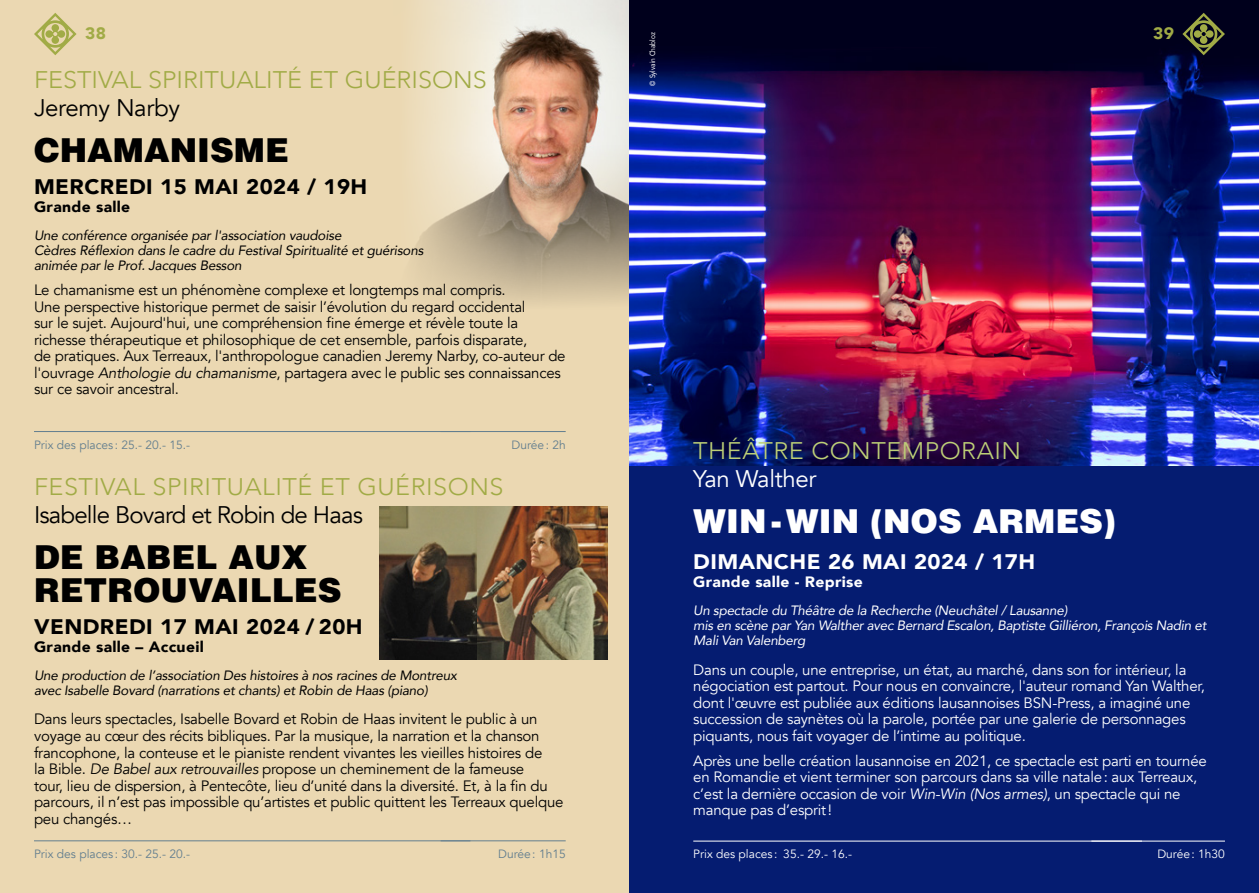
<style>
.page{position:relative;width:1259px;height:893px;background:#fff}
.page>*{position:absolute;margin:0;border:0;box-sizing:border-box;transform-origin:0 0}
.t1{font:900 33px/33px "Helvetica LT Std";color:#000}
.t2{font:900 33px "Helvetica LT Std";color:#fff}
.t3{font:300 24px "Avenir";letter-spacing:.02em;color:#a1ab46;scale:1.05 1}
.t4{font:300 24px "Avenir";color:#a1ab46;scale:1.05 1}
.t5{font:24px "Avenir";letter-spacing:-.035em;color:#000}
.t6{font:300 24px "Avenir";letter-spacing:.02em;color:#bdcf76;scale:1.05 1}
.t7{font:24px "Avenir";letter-spacing:-.015em;color:#000}
.t8{font:24px "Avenir";letter-spacing:-.015em;color:#fff}
.t9{font:900 21px "Avenir";letter-spacing:.02em;color:#000;scale:1.05 1}
.t10{font:900 21px "Avenir";letter-spacing:.02em;color:#fff;scale:1.05 1}
.t11{font:900 16.5px "Avenir";color:#a1ab46;scale:1.05 1}
.t12{font:15px/16.5px "Avenir";letter-spacing:-.015em;color:#000}
.t13{font:15px/16.5px "Avenir";letter-spacing:-.015em;color:#fff}
.t14{font:900 15px "Avenir";letter-spacing:.02em;color:#000;scale:1.05 1}
.t15{font:900 15px "Avenir";letter-spacing:.02em;color:#fff;scale:1.05 1}
.t16{font:italic 13.5px/15px "Avenir";letter-spacing:-.015em;color:#000}
.t17{font:italic 13.5px/15px "Avenir";letter-spacing:-.02em;color:#fff}
.t18{font:12px "Avenir";color:#627e8f}
.t19{font:12px "Avenir";color:#fff}
.t20{font:7.5px "Avenir";color:#fff;scale:.88 1}
.s1{font-style:italic}
</style>
<div class="page">
<div style="left:0;top:0;width:629px;height:893px;background:#ebd8b2"></div>
<img style="left:415px;top:0;width:214px;height:303px">
<div style="left:629px;top:0;width:630px;height:893px;background:#051c71"></div>
<img style="left:629px;top:0;width:630px;height:465px">
<img style="left:379px;top:507px;width:98px;height:152px">
<img style="left:477px;top:507px;width:130px;height:152px">
<svg style="left:1182px;top:13px;width:43px;height:42px;background:#383b2a"></svg>
<svg style="left:34px;top:13px;width:43px;height:42px"></svg>
<hr style="left:441px;top:840px;width:125px;height:1px;background:#627e8f">
<hr style="left:34px;top:840px;width:436px;height:1px;background:#627e8f">
<hr style="left:441px;top:431px;width:125px;height:1px;background:#627e8f">
<hr style="left:34px;top:431px;width:436px;height:1px;background:#627e8f">
<hr style="left:1091px;top:841px;width:134px;height:1px;background:#fff">
<hr style="left:693px;top:841px;width:449px;height:1px;background:#fff">
<p class="t11" style="left:85px;top:20px;width:21px">38</p>
<p class="t11" style="left:1153px;top:20px;width:21px">39</p>
<p class="t20" style="left:646px;top:86px;width:62px;rotate:-90deg">© Sylvain Chabloz</p>
<h2 class="t4" style="left:34px;top:65px;width:433px">FESTIVAL SPIRITUALITÉ ET GUÉRISONS</h2>
<h2 class="t7" style="left:34px;top:93px;width:147px">Jeremy Narby</h2>
<h1 class="t1" style="left:34px;top:133px;width:256px">CHAMANISME</h1>
<h3 class="t9" style="left:34px;top:169px;width:319px">MERCREDI 15 MAI 2024 / 19H</h3>
<p class="t14" style="left:34px;top:194px;width:93px">Grande salle</p>
<p class="t16" style="left:34px;top:228px;width:391px">Une conférence organisée par l'association vaudoise<br>Cèdres Réflexion dans le cadre du Festival Spiritualité et guérisons animée par le Prof. Jacques Besson</p>
<p class="t12" style="left:34px;top:282px;width:533px">Le chamanisme est un phénomène complexe et longtemps mal compris.<br>Une perspective historique permet de saisir l’évolution du regard occidental<br>sur le sujet. Aujourd'hui, une compréhension fine émerge et révèle toute la richesse thérapeutique et philosophique de cet ensemble, parfois disparate,<br>de pratiques. Aux Terreaux, l'anthropologue canadien Jeremy Narby, co-auteur de l'ouvrage <span class="s1">Anthologie du chamanisme</span>, partagera avec le public ses connaissances sur ce savoir ancestral.</p>
<p class="t18" style="left:34px;top:438px;width:158px">Prix des places : 25.- 20.- 15.-</p>
<p class="t18" style="left:511px;top:438px;width:56px">Durée: 2h</p>
<h2 class="t3" style="left:34px;top:472px;width:448px">FESTIVAL SPIRITUALITÉ ET GUÉRISONS</h2>
<h2 class="t5" style="left:34px;top:501px;width:330px">Isabelle Bovard et Robin de Haas</h2>
<h1 class="t1" style="left:34px;top:540px;width:309px">DE BABEL AUX<br>RETROUVAILLES</h1>
<h3 class="t9" style="left:34px;top:609px;width:314px">VENDREDI 17 MAI 2024 / 20H</h3>
<p class="t14" style="left:34px;top:634px;width:163px">Grande salle – Accueil</p>
<p class="t16" style="left:34px;top:668px;width:424px">Une production de l’association Des histoires à nos racines de Montreux avec Isabelle Bovard (narrations et chants) et Robin de Haas (piano)</p>
<p class="t12" style="left:34px;top:711px;width:531px">Dans leurs spectacles, Isabelle Bovard et Robin de Haas invitent le public à un voyage au cœur des récits bibliques. Par la musique, la narration et la chanson francophone, la conteuse et le pianiste rendent vivantes les vieilles histoires de<br>la Bible. <span class="s1">De Babel aux retrouvailles</span> propose un cheminement de la fameuse<br>tour, lieu de dispersion, à Pentecôte, lieu d’unité dans la diversité. Et, à la fin du parcours, il n’est pas impossible qu’artistes et public quittent les Terreaux quelque peu changés…</p>
<p class="t18" style="left:34px;top:847px;width:158px">Prix des places : 30.- 25.- 20.-</p>
<p class="t18" style="left:498px;top:847px;width:69px">Durée: 1h15</p>
<h2 class="t6" style="left:693px;top:436px;width:314px">THÉÂTRE CONTEMPORAIN</h2>
<h2 class="t8" style="left:693px;top:464px;width:125px">Yan Walther</h2>
<h1 class="t2" style="left:693px;top:499px;width:424px">WIN-WIN (NOS ARMES)</h1>
<h3 class="t10" style="left:693px;top:544px;width:327px">DIMANCHE 26 MAI 2024 / 17H</h3>
<p class="t15" style="left:693px;top:569px;width:163px">Grande salle - Reprise</p>
<p class="t17" style="left:693px;top:603px;width:515px">Un spectacle du Théâtre de la Recherche (Neuchâtel / Lausanne)<br>mis en scène par Yan Walther avec Bernard Escalon, Baptiste Gilliéron, François Nadin et<br>Mali Van Valenberg</p>
<p class="t13" style="left:693px;top:661px;width:513px">Dans un couple, une entreprise, un état, au marché, dans son for intérieur, la négociation est partout. Pour nous en convaincre, l'auteur romand Yan Walther, dont l'œuvre est publiée aux éditions lausannoises BSN-Press, a imaginé une succession de saynètes où la parole, portée par une galerie de personnages piquants, nous fait voyager de l’intime au politique.</p>
<p class="t13" style="left:693px;top:752px;width:515px">Après une belle création lausannoise en 2021, ce spectacle est parti en tournée en Romandie et vient terminer son parcours dans sa ville natale: aux Terreaux, c’est la dernière occasion de voir <span class="s1">Win-Win (Nos armes)</span>, un spectacle qui ne manque pas d’esprit!</p>
<p class="t19" style="left:693px;top:847px;width:160px">Prix des places : 35.- 29.- 16.-</p>
<p class="t19" style="left:1157px;top:847px;width:69px">Durée: 1h30</p>
</div>
